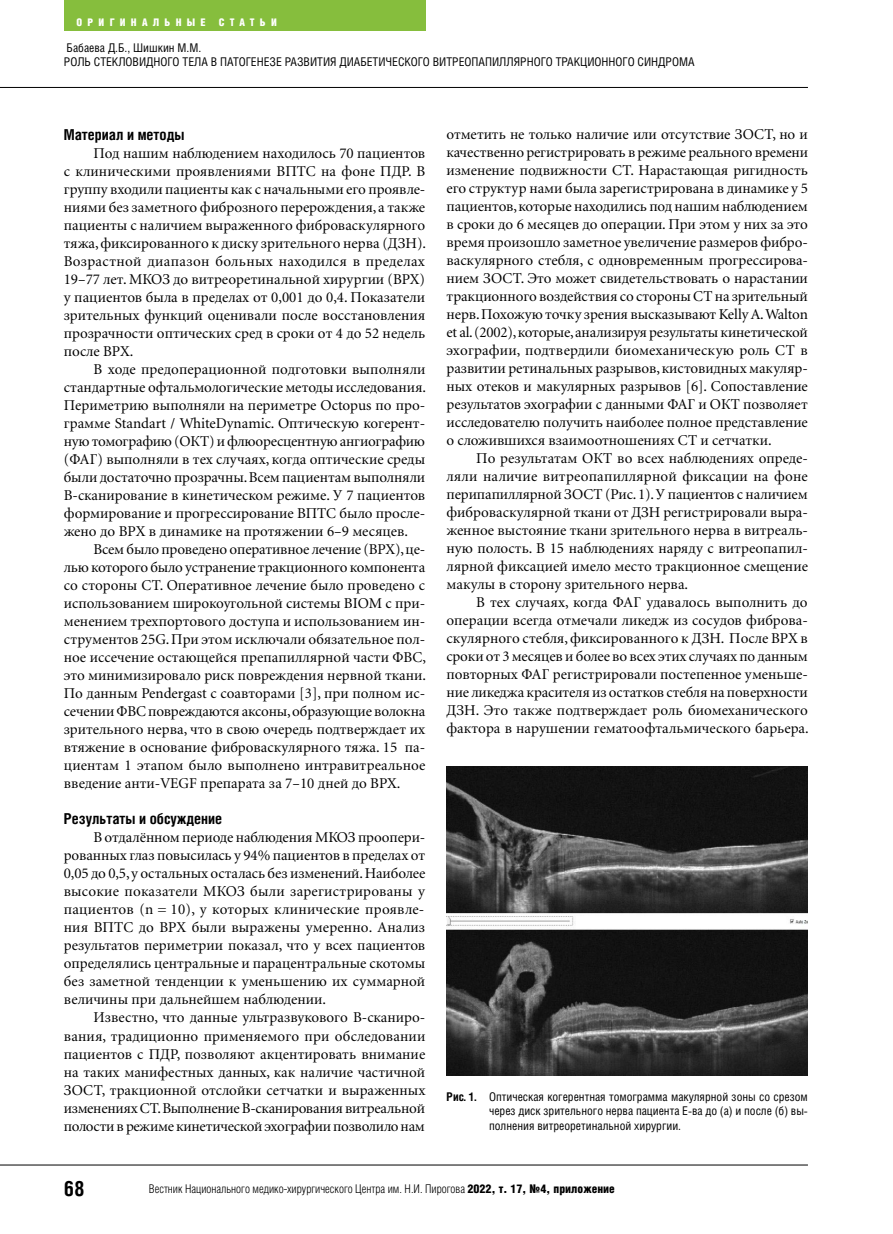
<style>
.page{position:relative;width:893px;height:1234px;background:#fff}
.page>*{position:absolute;margin:0;border:0;box-sizing:border-box;transform-origin:0 0}
.t1{font:700 21px "Helios Cond";color:#000}
.main_text{font:15px/18px "Minion Cyr";color:#000;text-align:justify}
.text_title{font:700 15px "Helios Cond";color:#000}
.ris_name{font:12px/14.4px "Helios Cond";color:#000;text-align:justify}
.t2{font:300 12px "Helios Cond";color:#000}
.t3{font:900 10.5px "Helios Cond";letter-spacing:.5em;color:#fff}
.s1{font-weight:700}
.s2{font-weight:900}
</style>
<div class="page">
<hr style="left:0;top:1164px;width:808px;height:1px;background:#000">
<hr style="left:0;top:87px;width:808px;height:1px;background:#000">
<div style="left:64px;top:0;width:361px;height:30px;background:#86be3d"></div>
<img style="left:446px;top:766px;width:361px;height:309px">
<p class="t3" style="left:77px;top:16px;width:130px">ОРИГИНАЛЬНЫЕ</p>
<p class="t3" style="left:219px;top:16px;width:60px">СТАТЬИ</p>
<p class="ris_name" style="left:67px;top:40px;width:136px">Бабаева Д.Б., Шишкин М.М.</p>
<p class="ris_name" style="left:64px;top:55px;width:632px">РОЛЬ СТЕКЛОВИДНОГО ТЕЛА В ПАТОГЕНЕЗЕ РАЗВИТИЯ ДИАБЕТИЧЕСКОГО ВИТРЕОПАПИЛЛЯРНОГО ТРАКЦИОННОГО СИНДРОМА</p>
<p class="text_title" style="left:64px;top:125px;width:122px">Материал и методы</p>
<p class="main_text" style="left:64px;top:144px;width:364px;text-indent:30px">Под нашим наблюдением находилось 70 пациентов с клиническими проявлениями ВПТС на фоне ПДР. В группу входили пациенты как с начальными его проявле&shy;ниями без заметного фиброзного перерождения, а также пациенты с наличием выраженного фиброваскулярного тяжа, фиксированного к диску зрительного нерва (ДЗН).<br>Возрастной диапазон больных находился в пределах 19–77 лет. МКОЗ до витреоретинальной хирургии (ВРХ) у пациентов была в пределах от 0,001 до 0,4. Показатели зрительных функций оценивали после восстановления прозрачности оптических сред в сроки от 4 до 52 недель после ВРХ.</p>
<p class="main_text" style="left:64px;top:360px;width:364px;text-indent:30px">В ходе предоперационной подготовки выполняли стандартные офтальмологические методы исследования.<br>Периметрию выполняли на периметре Octopus по про&shy;грамме Standart / WhiteDynamic. Оптическую когерент&shy;ную томографию (ОКТ) и флюоресцентную ангиографию (ФАГ) выполняли в тех случаях, когда оптические среды были достаточно прозрачны. Всем пациентам выполняли В-сканирование в кинетическом режиме. У 7 пациентов формирование и прогрессирование ВПТС было просле&shy;жено до ВРХ в динамике на протяжении 6–9 месяцев.</p>
<p class="main_text" style="left:64px;top:540px;width:364px;text-indent:30px">Всем было проведено оперативное лечение (ВРХ), це&shy;лью которого было устранение тракционного компонента со стороны СТ. Оперативное лечение было проведено с использованием широкоугольной системы BIOM с при&shy;менением трехпортового доступа и использованием ин&shy;струментов 25G. При этом исключали обязательное пол&shy;ное иссечение остающейся препапиллярной части ФВС, это минимизировало риск повреждения нервной ткани.<br>По данным Pendergast с соавторами [3], при полном ис&shy;сечении ФВС повреждаются аксоны, образующие волокна зрительного нерва, что в свою очередь подтверждает их втяжение в основание фиброваскулярного тяжа. 15 па&shy;циентам 1 этапом было выполнено интравитреальное введение анти-VEGF препарата за 7–10 дней до ВРХ.</p>
<p class="text_title" style="left:64px;top:809px;width:160px">Результаты и обсуждение</p>
<p class="main_text" style="left:64px;top:828px;width:363px;text-indent:30px">В отдалённом периоде наблюдения МКОЗ проопери&shy;рованных глаз повысилась у 94% пациентов в пределах от 0,05 до 0,5, у остальных осталась без изменений. Наиболее высокие показатели МКОЗ были зарегистрированы у пациентов (n = 10), у которых клинические проявле&shy;ния ВПТС до ВРХ были выражены умеренно. Анализ результатов периметрии показал, что у всех пациентов определялись центральные и парацентральные скотомы без заметной тенденции к уменьшению их суммарной величины при дальнейшем наблюдении.</p>
<p class="main_text" style="left:64px;top:1008px;width:363px;text-indent:30px">Известно, что данные ультразвукового В-сканиро&shy;вания, традиционно применяемого при обследовании пациентов с ПДР, позволяют акцентировать внимание на таких манифестных данных, как наличие частичной ЗОСТ, тракционной отслойки сетчатки и выраженных изменениях СТ. Выполнение В-сканирования витреальной полости в режиме кинетической эхографии позволило нам</p>
<p class="main_text" style="left:446px;top:125px;width:363px">отметить не только наличие или отсутствие ЗОСТ, но и качественно регистрировать в режиме реального времени изменение подвижности СТ. Нарастающая ригидность его структур нами была зарегистрирована в динамике у 5 пациентов, которые находились под нашим наблюдением в сроки до 6 месяцев до операции. При этом у них за это время произошло заметное увеличение размеров фибро&shy;васкулярного стебля, с одновременным прогрессирова&shy;нием ЗОСТ. Это может свидетельствовать о нарастании тракционного воздействия со стороны СТ на зрительный нерв. Похожую точку зрения высказывают Kelly A. Walton et al. (2002), которые, анализируя результаты кинетической эхографии, подтвердили биомеханическую роль СТ в развитии ретинальных разрывов, кистовидных макуляр&shy;ных отеков и макулярных разрывов [6]. Сопоставление результатов эхографии с данными ФАГ и ОКТ позволяет исследователю получить наиболее полное представление о сложившихся взаимоотношениях СТ и сетчатки.</p>
<p class="main_text" style="left:446px;top:449px;width:363px;text-indent:30px">По результатам ОКТ во всех наблюдениях опреде&shy;ляли наличие витреопапиллярной фиксации на фоне перипапиллярной ЗОСТ (Рис. 1). У пациентов с наличием фиброваскулярной ткани от ДЗН регистрировали выра&shy;женное выстояние ткани зрительного нерва в витреаль&shy;ную полость. В 15 наблюдениях наряду с витреопапил&shy;лярной фиксацией имело место тракционное смещение макулы в сторону зрительного нерва.</p>
<p class="main_text" style="left:446px;top:593px;width:364px;text-indent:30px">В тех случаях, когда ФАГ удавалось выполнить до операции всегда отмечали ликедж из сосудов фиброва&shy;скулярного стебля, фиксированного к ДЗН. После ВРХ в сроки от 3 месяцев и более во всех этих случаях по данным повторных ФАГ регистрировали постепенное уменьше&shy;ние ликеджа красителя из остатков стебля на поверхности ДЗН. Это также подтверждает роль биомеханического фактора в нарушении гематоофтальмического барьера.</p>
<p class="ris_name" style="left:489px;top:1088px;width:320px;text-indent:-43px"><span class="s1">Рис. 1.</span> Оптическая когерентная томограмма макулярной зоны со срезом через диск зрительного нерва пациента Е-ва до (а) и после (б) вы&shy;полнения витреоретинальной хирургии.</p>
<p class="t1" style="left:64px;top:1175px;width:23px">68</p>
<p class="t2" style="left:149px;top:1181px;width:468px">Вестник Национального медико-хирургического Центра им. Н.И. Пирогова <span class="s2">2022, т. 17, №4, приложение</span></p>
</div>
